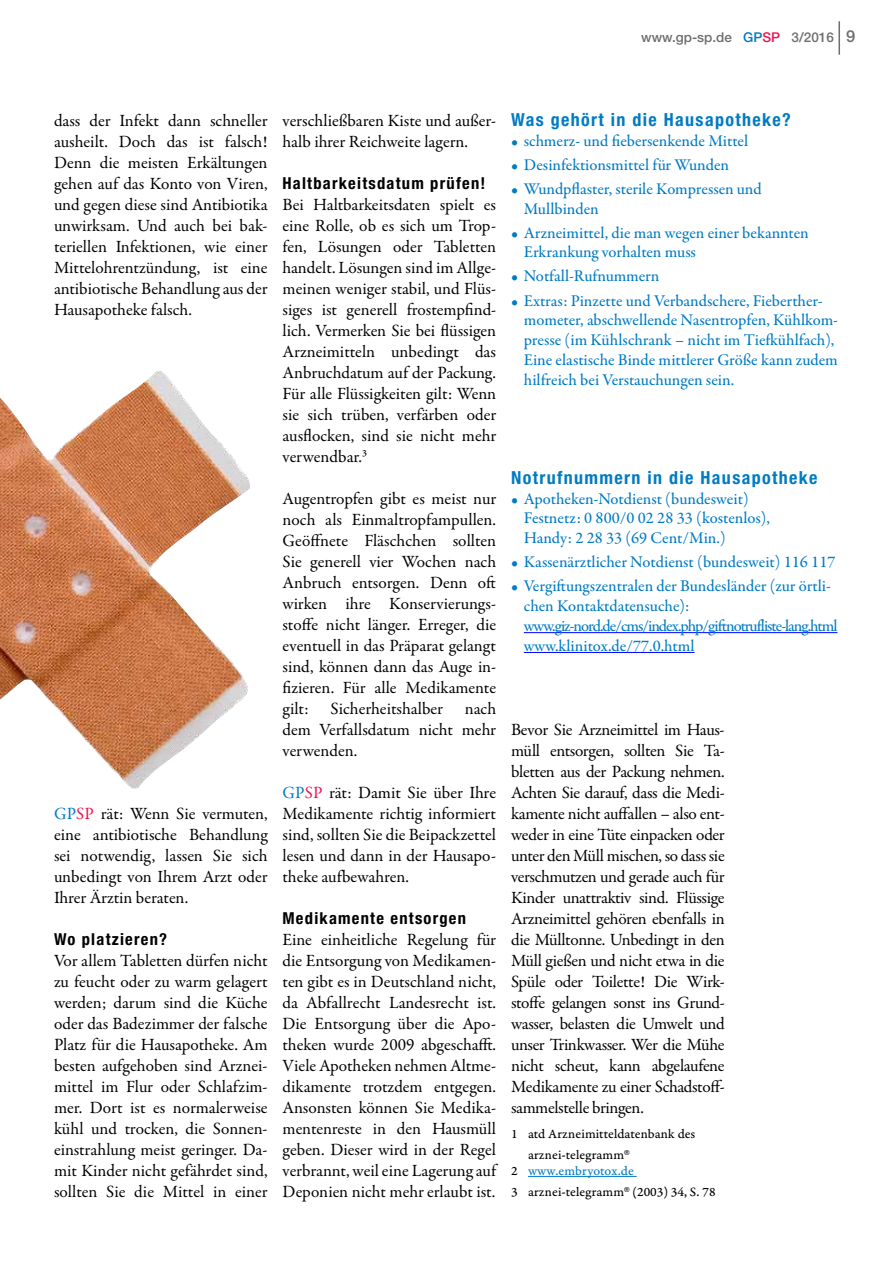
<style>
.page{position:relative;width:893px;height:1263px;background:#fff}
.page>*{position:absolute;margin:0;border:0;box-sizing:border-box;transform-origin:0 0}
.t1{font:700 condensed 18px "Helvetica Neue LT";letter-spacing:.075em;color:#007bc3}
.t2{font:17.25px/21px "Garamond Premr Pro";letter-spacing:-.005em;color:#000;text-align:justify}
.t3{font:500 16.5px/19.8px "Garamond Premr Pro";letter-spacing:-.005em;color:#007bc3}
.t4{font:700 condensed 16.5px "Helvetica Neue LT";letter-spacing:.075em;color:#000}
.t5{font:13.5px/21px "Garamond Premr Pro Capt";color:#000}
.t6{font:500 13.5px "Helvetica Neue LT";color:#6d6e71}
.s1{color:#007bc3}
.s2{color:#ed1651}
.s3{font-size:16.5px}
</style>
<div class="page">
<hr style="left:838px;top:21px;width:2px;height:34px;background:#6d6e71">
<hr style="left:524px;top:632px;width:313px;height:1px;background:#00f">
<hr style="left:524px;top:652px;width:170px;height:1px;background:#00f">
<hr style="left:528px;top:1176px;width:109px;height:1px;background:#007bc3">
<img style="left:0;top:371px;width:250px;height:417px">
<p class="t6" style="left:641px;top:29px;width:215px">www.gp-sp.de <span class="s1">GP</span><span class="s2">SP</span> 3/2016 <span class="s3">9</span></p>
<p class="t2" style="left:54px;top:110px;width:215px">dass der Infekt dann schneller ausheilt. Doch das ist falsch!<br>Denn die meisten Erkältungen gehen auf das Konto von Viren, und gegen diese sind Antibiotika unwirksam. Und auch bei bak&shy;teriellen Infektionen, wie einer Mittelohrentzündung, ist eine antibiotische Behandlung aus der Hausapotheke falsch.</p>
<p class="t2" style="left:283px;top:110px;width:215px">verschließbaren Kiste und außer&shy;halb ihrer Reichweite lagern.</p>
<p class="t4" style="left:283px;top:173px;width:204px">Haltbarkeitsdatum prüfen!</p>
<p class="t2" style="left:283px;top:194px;width:215px">Bei Haltbarkeitsdaten spielt es eine Rolle, ob es sich um Trop&shy;fen, Lösungen oder Tabletten handelt. Lösungen sind im Allge&shy;meinen weniger stabil, und Flüs&shy;siges ist generell frostempfind&shy;lich. Vermerken Sie bei flüssigen Arzneimitteln unbedingt das Anbruchdatum auf der Packung.<br>Für alle Flüssigkeiten gilt: Wenn sie sich trüben, verfärben oder ausflocken, sind sie nicht mehr verwendbar.<sup>3</sup></p>
<p class="t2" style="left:283px;top:488px;width:215px">Augentropfen gibt es meist nur noch als Einmaltropfampullen.<br>Geöffnete Fläschchen sollten Sie generell vier Wochen nach Anbruch entsorgen. Denn oft wirken ihre Konservierungs&shy;stoffe nicht länger. Erreger, die eventuell in das Präparat gelangt sind, können dann das Auge in&shy;fizieren. Für alle Medikamente gilt:</p>
<p class="t2" style="left:331px;top:698px;width:114px">Sicherheitshalber</p>
<p class="t2" style="left:283px;top:698px;width:215px;text-indent:182px">nach dem Verfallsdatum nicht mehr verwenden.</p>
<p class="t2" style="left:283px;top:782px;width:215px"><span class="s1">GP</span><span class="s2">SP</span> rät: Damit Sie über Ihre Medikamente richtig informiert sind, sollten Sie die Beipackzettel lesen und dann in der Hausapo&shy;theke aufbewahren.</p>
<p class="t4" style="left:283px;top:908px;width:185px">Medikamente entsorgen</p>
<p class="t2" style="left:283px;top:929px;width:215px">Eine einheitliche Regelung für die Entsorgung von Medikamen&shy;ten gibt es in Deutschland nicht, da Abfallrecht Landesrecht ist.<br>Die Entsorgung über die Apo&shy;theken wurde 2009 abgeschafft.<br>Viele Apotheken nehmen Altme&shy;dikamente trotzdem entgegen.<br>Ansonsten können Sie Medika&shy;mentenreste in den Hausmüll geben. Dieser wird in der Regel verbrannt, weil eine Lagerung auf Deponien nicht mehr erlaubt ist.</p>
<p class="t2" style="left:54px;top:803px;width:215px"><span class="s1">GP</span><span class="s2">SP</span> rät: Wenn Sie vermuten, eine antibiotische Behandlung sei notwendig, lassen Sie sich unbedingt von Ihrem Arzt oder Ihrer Ärztin beraten.</p>
<p class="t4" style="left:54px;top:929px;width:115px">Wo platzieren?</p>
<p class="t2" style="left:54px;top:950px;width:215px">Vor allem Tabletten dürfen nicht zu feucht oder zu warm gelagert werden; darum sind die Küche oder das Badezimmer der falsche Platz für die Hausapotheke. Am besten aufgehoben sind Arznei&shy;mittel im Flur oder Schlafzim&shy;mer. Dort ist es normalerweise kühl und trocken, die Sonnen&shy;einstrahlung meist geringer. Da&shy;mit Kinder nicht gefährdet sind, sollten Sie die Mittel in einer</p>
<p class="t1" style="left:511px;top:108px;width:281px">Was gehört in die Hausapotheke?</p>
<p class="t3" style="left:511px;top:131px;width:239px">• schmerz- und fiebersenkende Mittel</p>
<p class="t3" style="left:511px;top:155px;width:219px">• Desinfektionsmittel für Wunden</p>
<p class="t3" style="left:524px;top:179px;width:240px;text-indent:-13px">• Wundpflaster, sterile Kompressen und<br>Mullbinden</p>
<p class="t3" style="left:524px;top:223px;width:286px;text-indent:-13px">• Arzneimittel, die man wegen einer bekannten<br>Erkrankung vorhalten muss</p>
<p class="t3" style="left:511px;top:267px;width:150px">• Notfall-Rufnummern</p>
<p class="t3" style="left:524px;top:291px;width:316px;text-indent:-13px">• Extras: Pinzette und Verbandschere, Fieberther&shy;mometer, abschwellende Nasentropfen, Kühlkom&shy;presse (im Kühlschrank – nicht im Tiefkühlfach), Eine elastische Binde mittlerer Größe kann zudem hilfreich bei Verstauchungen sein.</p>
<p class="t1" style="left:511px;top:467px;width:308px">Notrufnummern in die Hausapotheke</p>
<p class="t3" style="left:524px;top:489px;width:248px;text-indent:-13px">• Apotheken-Notdienst (bundesweit)<br>Festnetz: 0 800/0 02 28 33 (kostenlos),<br>Handy: 2 28 33 (69 Cent/Min.)</p>
<p class="t3" style="left:511px;top:553px;width:326px">• Kassenärztlicher Notdienst (bundesweit) 116 117</p>
<p class="t3" style="left:524px;top:577px;width:315px;text-indent:-13px">• Vergiftungszentralen der Bundesländer (zur örtli&shy;chen Kontaktdatensuche): www.giz-nord.de/cms/index.php/giftnotrufliste-lang.html www.klinitox.de/77.0.html</p>
<p class="t2" style="left:511px;top:719px;width:215px">Bevor Sie Arzneimittel im Haus&shy;müll entsorgen, sollten Sie Ta&shy;bletten aus der Packung nehmen.<br>Achten Sie darauf, dass die Medi&shy;kamente nicht auffallen – also ent&shy;weder in eine Tüte einpacken oder unter den Müll mischen, so dass sie verschmutzen und gerade auch für Kinder unattraktiv sind. Flüssige Arzneimittel gehören ebenfalls in die Mülltonne. Unbedingt in den Müll gießen und nicht etwa in die Spüle oder Toilette! Die Wirk&shy;stoffe gelangen sonst ins Grund&shy;wasser, belasten die Umwelt und unser Trinkwasser. Wer die Mühe nicht scheut, kann abgelaufene Medikamente zu einer Schadstoff&shy;sammelstelle bringen.</p>
<p class="t5" style="left:528px;top:1123px;width:169px;text-indent:-17px">1 atd Arzneimitteldatenbank des arznei-telegramm<sup>®</sup></p>
<p class="t5" style="left:511px;top:1161px;width:206px">2 <span class="s1">www.embryotox.de<br></span>3 arznei-telegramm<sup>®</sup> (2003) 34, S. 78</p>
</div>
